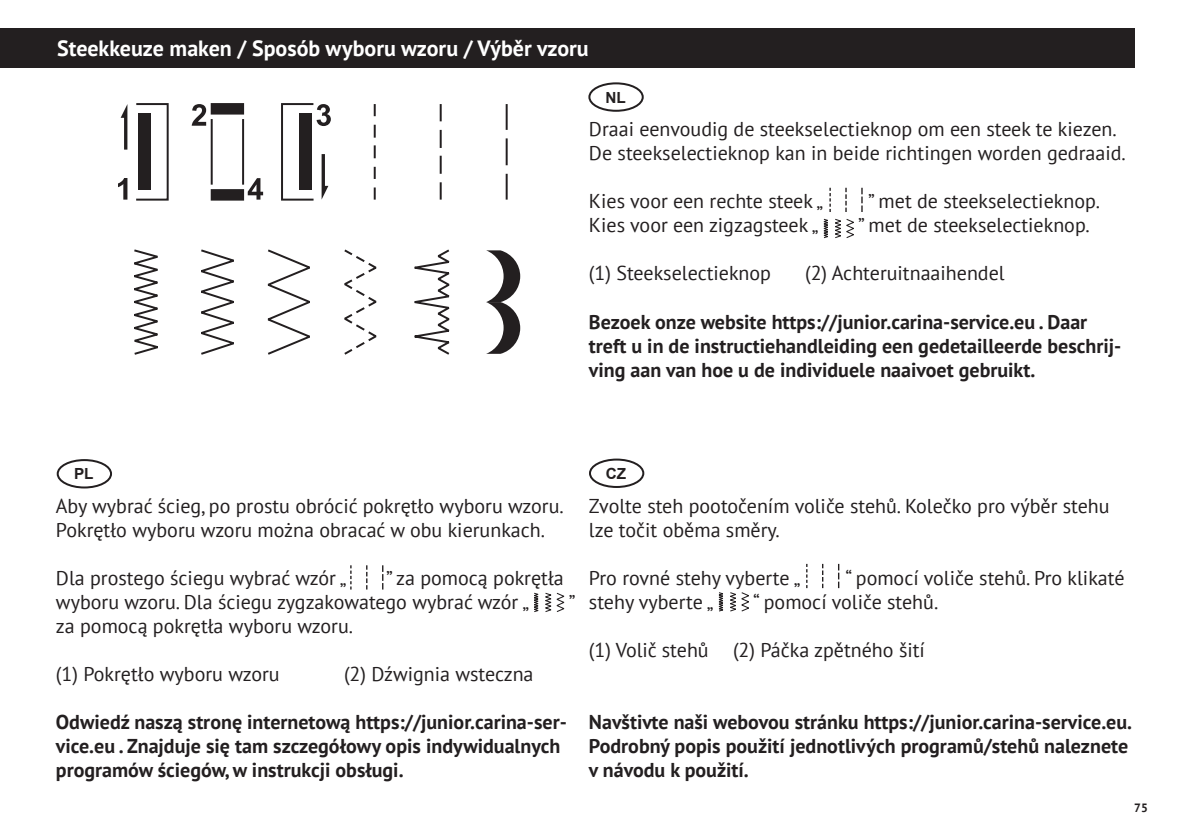
<style>
.page{position:relative;width:1191px;height:840px;background:#fff}
.page>*{position:absolute;margin:0;border:0;box-sizing:border-box;transform-origin:0 0}
.t1{font:700 22px "PT Sans";color:#fff}
.t2{font:20px/24px "PT Sans";color:#231f20}
.t3{font:700 20px/24px "PT Sans";color:#231f20}
.t4{font:700 15.4px "Arial";color:#231f20}
.t5{font:700 12px "PT Sans";color:#231f20}
</style>
<div class="page">
<div style="left:0;top:28px;width:1134px;height:40px;background:#231f20"></div>
<svg style="left:829px;top:188px;width:2px;height:24px"></svg>
<svg style="left:845px;top:188px;width:1px;height:24px"></svg>
<svg style="left:861px;top:188px;width:1px;height:24px"></svg>
<svg style="left:823px;top:218px;width:31px;height:21px"></svg>
<div style="left:588px;top:82px;width:56px;height:30px;border:2px solid #231f20;border-radius:50%"></div>
<div style="left:57px;top:459px;width:55px;height:29px;border:2px solid #231f20;border-radius:50%"></div>
<div style="left:589px;top:458px;width:55px;height:29px;border:2px solid #231f20;border-radius:50%"></div>
<svg style="left:806px;top:563px;width:1px;height:24px"></svg>
<svg style="left:822px;top:563px;width:1px;height:24px"></svg>
<svg style="left:838px;top:563px;width:1px;height:24px"></svg>
<svg style="left:718px;top:592px;width:31px;height:20px"></svg>
<svg style="left:350px;top:565px;width:1px;height:24px"></svg>
<svg style="left:366px;top:565px;width:1px;height:24px"></svg>
<svg style="left:382px;top:565px;width:1px;height:24px"></svg>
<svg style="left:534px;top:592px;width:31px;height:20px"></svg>
<svg style="left:134px;top:249px;width:24px;height:106px"></svg>
<svg style="left:201px;top:249px;width:33px;height:106px"></svg>
<svg style="left:267px;top:249px;width:43px;height:106px"></svg>
<svg style="left:414px;top:249px;width:36px;height:106px"></svg>
<svg style="left:486px;top:250px;width:34px;height:103px"></svg>
<svg style="left:344px;top:249px;width:33px;height:106px"></svg>
<svg style="left:374px;top:104px;width:2px;height:12px"></svg>
<svg style="left:374px;top:125px;width:2px;height:12px"></svg>
<svg style="left:374px;top:145px;width:2px;height:13px"></svg>
<svg style="left:374px;top:167px;width:2px;height:12px"></svg>
<svg style="left:374px;top:187px;width:2px;height:12px"></svg>
<svg style="left:440px;top:104px;width:2px;height:17px"></svg>
<svg style="left:440px;top:130px;width:2px;height:18px"></svg>
<svg style="left:440px;top:156px;width:2px;height:18px"></svg>
<svg style="left:440px;top:182px;width:2px;height:17px"></svg>
<hr style="left:505px;top:104px;width:2px;height:26px;background:#231f20">
<hr style="left:505px;top:138px;width:2px;height:27px;background:#231f20">
<hr style="left:505px;top:174px;width:2px;height:25px;background:#231f20">
<div style="left:138px;top:113px;width:13px;height:77px;background:#231f20"></div>
<div style="left:135px;top:103px;width:34px;height:97px;border:2px solid #231f20"></div>
<svg style="left:121px;top:105px;width:6px;height:44px"></svg>
<svg style="left:118px;top:178px;width:9px;height:21px"></svg>
<div style="left:299px;top:113px;width:13px;height:77px;background:#231f20"></div>
<div style="left:281px;top:103px;width:33px;height:97px;border:2px solid #231f20"></div>
<svg style="left:321px;top:154px;width:7px;height:45px"></svg>
<svg style="left:316px;top:104px;width:15px;height:22px"></svg>
<hr style="left:242px;top:119px;width:2px;height:65px;background:#231f20">
<hr style="left:211px;top:119px;width:2px;height:65px;background:#231f20">
<div style="left:212px;top:190px;width:31px;height:9px;background:#231f20"></div>
<div style="left:211px;top:189px;width:33px;height:11px;border:2px solid #231f20"></div>
<div style="left:212px;top:104px;width:31px;height:9px;background:#231f20"></div>
<div style="left:211px;top:103px;width:33px;height:11px;border:2px solid #231f20"></div>
<svg style="left:192px;top:104px;width:14px;height:22px"></svg>
<svg style="left:248px;top:178px;width:15px;height:21px"></svg>
<p class="t1" style="left:57px;top:34px;width:533px">Steekkeuze maken / Sposób wyboru wzoru / Výběr vzoru</p>
<p class="t4" style="left:605px;top:86px;width:22px">NL</p>
<p class="t2" style="left:589px;top:117px;width:538px">Draai eenvoudig de steekselectieknop om een steek te kiezen.<br>De steekselectieknop kan in beide richtingen worden gedraaid.</p>
<p class="t2" style="left:589px;top:189px;width:236px">Kies voor een rechte steek „</p>
<p class="t2" style="left:868px;top:189px;width:233px">” met de steekselectieknop.</p>
<p class="t2" style="left:589px;top:213px;width:231px">Kies voor een zigzagsteek „</p>
<p class="t2" style="left:858px;top:213px;width:233px">” met de steekselectieknop.</p>
<p class="t2" style="left:589px;top:261px;width:184px">(1) Steekselectieknop</p>
<p class="t2" style="left:805px;top:261px;width:201px">(2) Achteruitnaaihendel</p>
<p class="t3" style="left:589px;top:309px;width:534px">Bezoek onze website https://junior.carina-service.eu . Daar treft u in de instructiehandleiding een gedetailleerde beschrij&shy;ving aan van hoe u de individuele naaivoet gebruikt.</p>
<p class="t4" style="left:74px;top:463px;width:21px">PL</p>
<p class="t4" style="left:606px;top:462px;width:22px">CZ</p>
<p class="t2" style="left:589px;top:493px;width:522px">Zvolte steh pootočením voliče stehů. Kolečko pro výběr stehu lze točit oběma směry.</p>
<p class="t2" style="left:589px;top:565px;width:213px">Pro rovné stehy vyberte „</p>
<p class="t2" style="left:845px;top:565px;width:281px">“ pomocí voliče stehů. Pro klikaté</p>
<p class="t2" style="left:589px;top:589px;width:126px">stehy vyberte „</p>
<p class="t2" style="left:753px;top:589px;width:186px">“ pomocí voliče stehů.</p>
<p class="t2" style="left:589px;top:637px;width:337px">(1) Volič stehů (2) Páčka zpětného šití</p>
<p class="t2" style="left:56px;top:493px;width:509px">Aby wybrać ścieg, po prostu obrócić pokrętło wyboru wzoru.<br>Pokrętło wyboru wzoru można obracać w obu kierunkach.</p>
<p class="t2" style="left:56px;top:565px;width:292px">Dla prostego ściegu wybrać wzór „</p>
<p class="t2" style="left:56px;top:565px;width:509px;text-indent:330px">” za pomocą pokrętła wyboru wzoru. Dla ściegu zygzakowatego wybrać wzór „</p>
<p class="t2" style="left:569px;top:589px;width:8px">”</p>
<p class="t2" style="left:56px;top:613px;width:299px">za pomocą pokrętła wyboru wzoru.</p>
<p class="t2" style="left:56px;top:661px;width:225px">(1) Pokrętło wyboru wzoru</p>
<p class="t2" style="left:344px;top:661px;width:191px">(2) Dźwignia wsteczna</p>
<p class="t3" style="left:56px;top:709px;width:512px">Odwiedź naszą stronę internetową https://junior.carina-ser&shy;vice.eu . Znajduje się tam szczegółowy opis indywidualnych programów ściegów, w instrukcji obsługi.</p>
<p class="t3" style="left:589px;top:709px;width:544px">Navštivte naši webovou stránku https://junior.carina-service.eu.<br>Podrobný popis použití jednotlivých programů/stehů naleznete v návodu k použití.</p>
<p class="t5" style="left:1134px;top:799px;width:15px">75</p>
</div>
